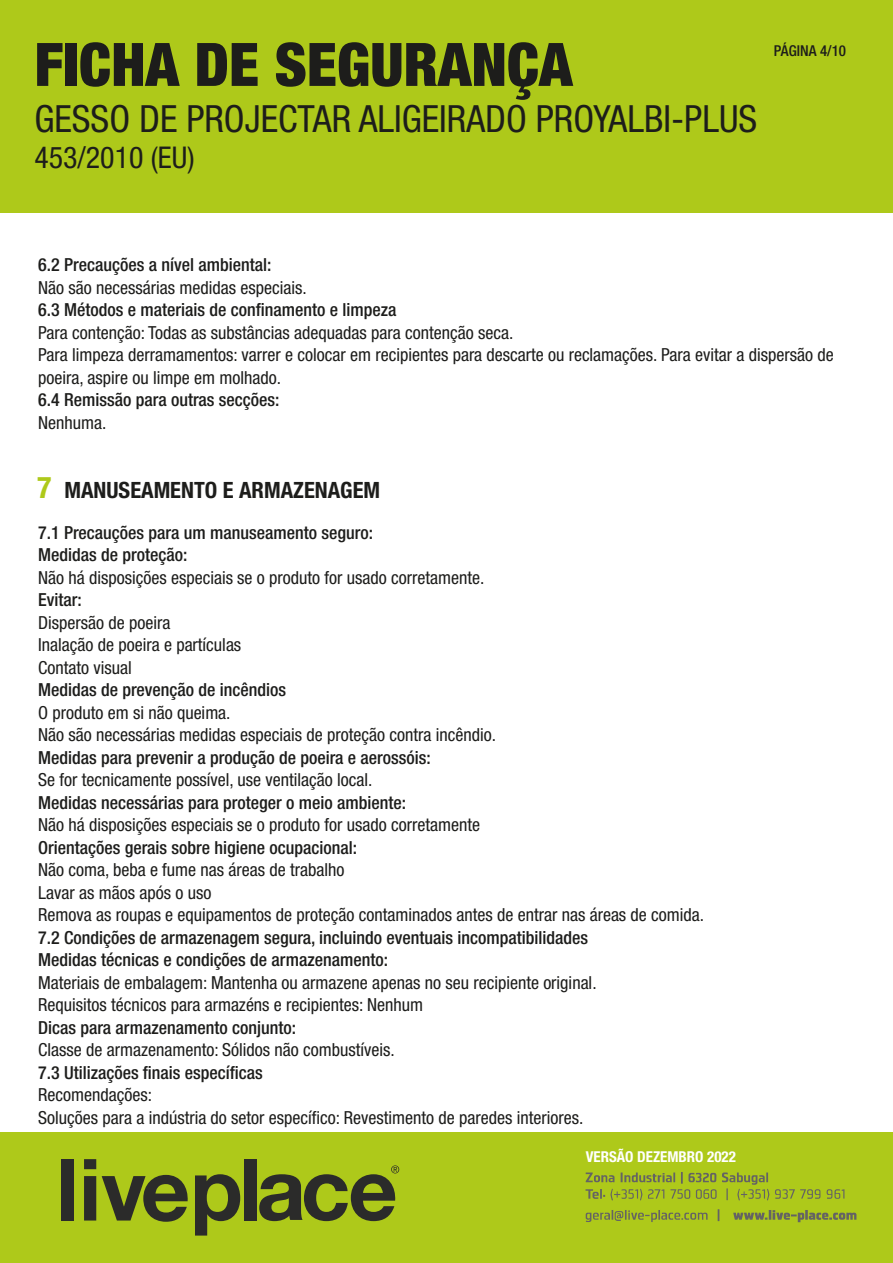
<style>
.page{position:relative;width:893px;height:1263px;background:#fff}
.page>*{position:absolute;margin:0;border:0;box-sizing:border-box;transform-origin:0 0}
.t1{font:900 condensed 60px "Helvetica Neue LT Pro";color:#1d1d1b}
.t2{font:condensed 37.5px "Helvetica Neue LT Pro";color:#1d1d1b}
.t3{font:condensed 30px "Helvetica Neue LT Pro";color:#1d1d1b}
.t4{font:700 condensed 22.5px "Helvetica Neue LT Pro";color:#1d1d1b}
.t5{font:condensed 18px/22.5px "Helvetica Neue LT Pro";color:#1d1d1b}
.t6{font:500 condensed 18px/22.5px "Helvetica Neue LT Pro";color:#1d1d1b}
.t7{font:700 condensed 15px "Helvetica Neue LT Pro";color:#fff}
.t8{font:500 condensed 15px "Helvetica Neue LT Pro";color:#1d1d1b}
.s1{font-size:30px;color:#aec91a}
</style>
<div class="page">
<div style="left:0;top:0;width:893px;height:212px;background:#aec91a"></div>
<div style="left:0;top:1132px;width:893px;height:131px;background:#aec91a"></div>
<div style="left:62px;top:1159px;width:12px;height:61px;background:#2b2b2a"></div>
<svg style="left:84px;top:1159px;width:12px;height:61px"></svg>
<svg style="left:102px;top:1175px;width:86px;height:47px"></svg>
<svg style="left:195px;top:1174px;width:45px;height:61px"></svg>
<div style="left:244px;top:1159px;width:13px;height:61px;background:#2b2b2a"></div>
<svg style="left:259px;top:1165px;width:140px;height:56px"></svg>
<svg style="left:585px;top:1172px;width:184px;height:28px"></svg>
<svg style="left:775px;top:1189px;width:45px;height:10px"></svg>
<svg style="left:826px;top:1189px;width:18px;height:10px"></svg>
<svg style="left:586px;top:1209px;width:133px;height:13px"></svg>
<svg style="left:733px;top:1210px;width:123px;height:12px"></svg>
<h1 class="t1" style="left:34px;top:28px;width:539px">FICHA DE SEGURANÇA</h1>
<h2 class="t2" style="left:34px;top:97px;width:724px">GESSO DE PROJECTAR ALIGEIRADO PROYALBI-PLUS</h2>
<h3 class="t3" style="left:34px;top:140px;width:162px">453/2010 (EU)</h3>
<p class="t8" style="left:774px;top:41px;width:74px">PÁGINA 4/10</p>
<p class="t6" style="left:38px;top:253px;width:235px">6.2 Precauções a nível ambiental:</p>
<p class="t5" style="left:38px;top:276px;width:270px">Não são necessárias medidas especiais.</p>
<p class="t6" style="left:38px;top:298px;width:360px">6.3 Métodos e materiais de confinamento e limpeza</p>
<p class="t5" style="left:38px;top:321px;width:797px">Para contenção: Todas as substâncias adequadas para contenção seca.<br>Para limpeza derramamentos: varrer e colocar em recipientes para descarte ou reclamações. Para evitar a dispersão de poeira, aspire ou limpe em molhado.</p>
<p class="t6" style="left:38px;top:388px;width:243px">6.4 Remissão para outras secções:</p>
<p class="t5" style="left:38px;top:411px;width:70px">Nenhuma.</p>
<p class="t4" style="left:37px;top:476px;width:345px"><span class="s1">7</span> MANUSEAMENTO E ARMAZENAGEM</p>
<p class="t6" style="left:38px;top:521px;width:336px">7.1 Precauções para um manuseamento seguro:<br>Medidas de proteção:</p>
<p class="t5" style="left:38px;top:566px;width:448px">Não há disposições especiais se o produto for usado corretamente.</p>
<p class="t6" style="left:38px;top:588px;width:45px">Evitar:</p>
<p class="t5" style="left:38px;top:611px;width:205px">Dispersão de poeira<br>Inalação de poeira e partículas<br>Contato visual</p>
<p class="t6" style="left:38px;top:678px;width:250px">Medidas de prevenção de incêndios</p>
<p class="t5" style="left:38px;top:701px;width:460px">O produto em si não queima.<br>Não são necessárias medidas especiais de proteção contra incêndio.</p>
<p class="t6" style="left:38px;top:746px;width:394px">Medidas para prevenir a produção de poeira e aerossóis:</p>
<p class="t5" style="left:38px;top:769px;width:336px">Se for tecnicamente possível, use ventilação local.</p>
<p class="t6" style="left:38px;top:791px;width:370px">Medidas necessárias para proteger o meio ambiente:</p>
<p class="t5" style="left:38px;top:814px;width:443px">Não há disposições especiais se o produto for usado corretamente</p>
<p class="t6" style="left:38px;top:836px;width:320px">Orientações gerais sobre higiene ocupacional:</p>
<p class="t5" style="left:38px;top:859px;width:668px">Não coma, beba e fume nas áreas de trabalho<br>Lavar as mãos após o uso<br>Remova as roupas e equipamentos de proteção contaminados antes de entrar nas áreas de comida.</p>
<p class="t6" style="left:38px;top:926px;width:552px">7.2 Condições de armazenagem segura, incluindo eventuais incompatibilidades<br>Medidas técnicas e condições de armazenamento:</p>
<p class="t5" style="left:38px;top:971px;width:560px">Materiais de embalagem: Mantenha ou armazene apenas no seu recipiente original.<br>Requisitos técnicos para armazéns e recipientes: Nenhum</p>
<p class="t6" style="left:38px;top:1016px;width:259px">Dicas para armazenamento conjunto:</p>
<p class="t5" style="left:38px;top:1039px;width:358px">Classe de armazenamento: Sólidos não combustíveis.</p>
<p class="t6" style="left:38px;top:1061px;width:226px">7.3 Utilizações finais específicas</p>
<p class="t5" style="left:38px;top:1084px;width:547px">Recomendações:<br>Soluções para a indústria do setor específico: Revestimento de paredes interiores.</p>
<p class="t7" style="left:586px;top:1147px;width:152px">VERSÃO DEZEMBRO 2022</p>
</div>
